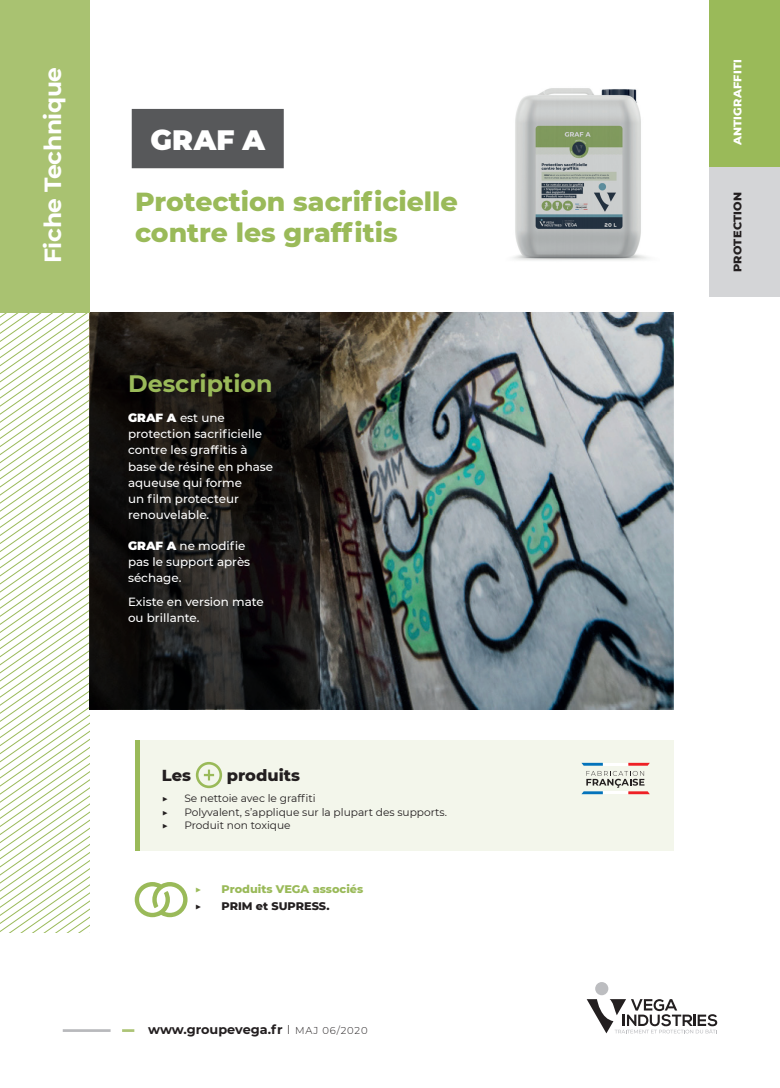
<style>
.page{position:relative;width:780px;height:1088px;background:#fff}
.page>*{position:absolute;margin:0;border:0;box-sizing:border-box;transform-origin:0 0}
.t1{font:900 28px "Montserrat";color:#fff}
.t2{font:800 26.62px/31.4px "Montserrat";color:#9aba59}
.t3{font:700 23.75px "Montserrat";color:#9aba59}
.t4{font:700 23.38px "Montserrat";letter-spacing:-.015em;color:#fff}
.t5{font:800 16.25px "Montserrat";color:#231f20}
.t6{font:700 12.88px "Montserrat";color:#231f20}
.t7{font:500 11.88px/16.2px "Montserrat";color:#fff}
.t8{font:800 11.25px "Montserrat";color:#9aba59}
.t9{font:800 11.25px "Montserrat";color:#231f20}
.t10{font:800 11.25px "Montserrat";letter-spacing:.02em;color:#fff}
.t11{font:800 11.25px "Montserrat";letter-spacing:.02em;color:#231f20}
.t12{font:700 11.25px "Montserrat";color:#9aba59}
.t13{font:700 11.25px "Montserrat";color:#231f20}
.t14{font:10.62px "Montserrat";color:#231f20}
.t15{font:700 10.62px "Montserrat";color:#231f20}
.s1{font-weight:900}
.s2{font-weight:300}
.s3{font-weight:300;font-size:10px}
</style>
<div class="page">
<hr style="left:63px;top:1029px;width:48px;height:3px;background:#b8b9bc">
<svg style="left:122px;top:1029px;width:12px;height:3px"></svg>
<svg style="left:0;top:484px;width:90px;height:9px"></svg>
<svg style="left:0;top:533px;width:90px;height:8px"></svg>
<svg style="left:0;top:541px;width:90px;height:8px"></svg>
<svg style="left:0;top:549px;width:90px;height:8px"></svg>
<svg style="left:0;top:557px;width:90px;height:375px"></svg>
<img style="left:319px;top:313px;width:355px;height:396px">
<svg style="left:90px;top:312px;width:229px;height:397px;background:#171513"></svg>
<svg style="left:135px;top:882px;width:52px;height:35px"></svg>
<div style="left:135px;top:741px;width:6px;height:110px;background:#9aba59"></div>
<div style="left:141px;top:741px;width:533px;height:110px;background:#f3f6eb"></div>
<svg style="left:196px;top:762px;width:26px;height:26px"></svg>
<svg style="left:581px;top:763px;width:68px;height:31px"></svg>
<div style="left:595px;top:982px;width:13px;height:13px;background:#bcbdc0;border-radius:50%"></div>
<svg style="left:586px;top:999px;width:131px;height:34px"></svg>
<div style="left:132px;top:109px;width:152px;height:59px;background:#57585a"></div>
<div style="left:0;top:0;width:90px;height:312px;background:#a9c271"></div>
<div style="left:709px;top:50px;width:71px;height:247px;background:#d4d5d7"></div>
<div style="left:709px;top:0;width:71px;height:167px;background:#9aba59"></div>
<img style="left:513px;top:88px;width:135px;height:173px">
<h3 class="t4" style="left:36px;top:263px;width:198px;rotate:-90deg">Fiche Technique</h3>
<h1 class="t1" style="left:150px;top:119px;width:116px">GRAF A</h1>
<h2 class="t2" style="left:135px;top:184px;width:324px">Protection sacrificielle contre les graffitis</h2>
<h3 class="t3" style="left:128px;top:366px;width:146px">Description</h3>
<p class="t7" style="left:128px;top:409px;width:147px"><span class="s1">GRAF A</span> est une protection sacrificielle contre les graffitis à base de résine en phase aqueuse qui forme<br>un film protecteur renouvelable.</p>
<p class="t7" style="left:128px;top:537px;width:124px"><span class="s1">GRAF A</span> ne modifie pas le support après séchage.</p>
<p class="t7" style="left:128px;top:593px;width:137px">Existe en version mate ou brillante.</p>
<h3 class="t5" style="left:162px;top:763px;width:31px">Les</h3>
<h3 class="t5" style="left:227px;top:763px;width:75px">produits</h3>
<p class="t15" style="left:162px;top:790px;width:8px">▶</p>
<p class="t14" style="left:184px;top:791px;width:133px">Se nettoie avec le graffiti</p>
<p class="t15" style="left:162px;top:804px;width:8px">▶</p>
<p class="t14" style="left:184px;top:804px;width:264px">Polyvalent, s’applique sur la plupart des supports.</p>
<p class="t15" style="left:162px;top:818px;width:8px">▶</p>
<p class="t14" style="left:184px;top:818px;width:108px">Produit non toxique</p>
<p class="t12" style="left:195px;top:881px;width:8px">▶</p>
<p class="t8" style="left:221px;top:880px;width:143px">Produits VEGA associés</p>
<p class="t13" style="left:195px;top:898px;width:8px">▶</p>
<p class="t9" style="left:221px;top:898px;width:109px">PRIM et SUPRESS.</p>
<p class="t6" style="left:148px;top:1020px;width:221px">www.groupevega.fr <span class="s2">I</span> <span class="s3">MAJ 06/2020</span></p>
<p class="t10" style="left:729px;top:145px;width:88px;rotate:-90deg">ANTIGRAFFITI</p>
<p class="t11" style="left:729px;top:272px;width:82px;rotate:-90deg">PROTECTION</p>
</div>
